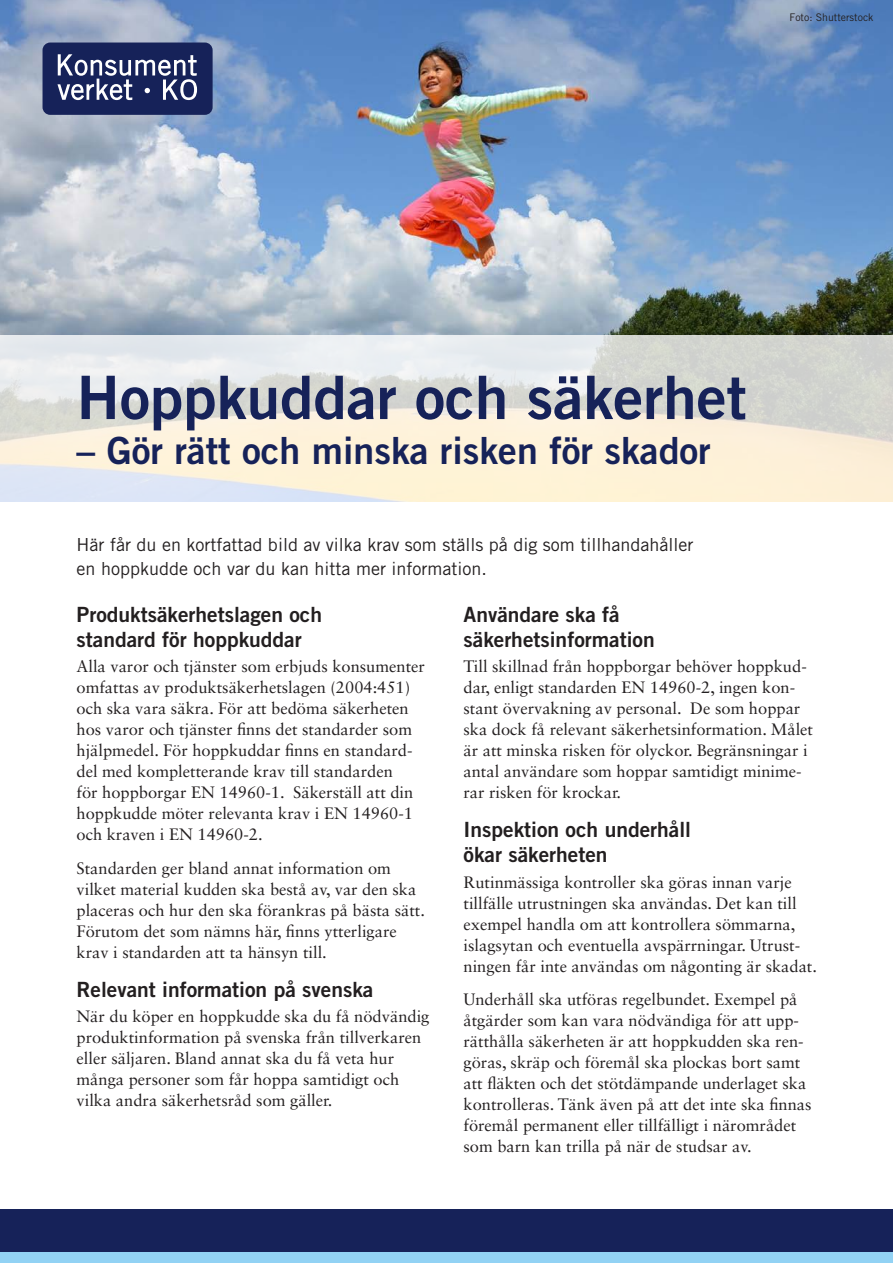
<style>
.page{position:relative;width:893px;height:1263px;background:#fff}
.page>*{position:absolute;margin:0;border:0;box-sizing:border-box;transform-origin:0 0}
.Rubrik__h1{font:60px "Trade Gothic LT Std Bd 2";color:#162259}
.Rubrik__h1-2{font:37.5px "Trade Gothic LT Std Bd 2";color:#162259}
.Underrubrik__h2{font:21px/25.5px "Trade Gothic LT Std Bd 2";color:#231f20}
.Ingress{font:18px/24px "Trade Gothic LT Std";color:#231f20}
.Brödtext{font:16.5px/21px "Sabon LT Std";color:#231f20}
.Bild__byline{font:10.5px "Trade Gothic LT Std";color:#231f20}
</style>
<div class="page">
<img style="left:0;top:0;width:893px;height:336px">
<svg style="left:0;top:336px;width:893px;height:166px;background:#ebe7dc"></svg>
<div style="left:43px;top:43px;width:170px;height:72px;background:#162259;border-radius:8px"></div>
<svg style="left:57px;top:54px;width:140px;height:46px"></svg>
<div style="left:0;top:1210px;width:893px;height:53px;background:#162259"></div>
<div style="left:0;top:1252px;width:893px;height:11px;background:#92d2f4"></div>
<p class="Bild__byline" style="left:789px;top:11px;width:85px">Foto: Shutterstock</p>
<h1 class="Rubrik__h1" style="left:77px;top:360px;width:672px">Hoppkuddar och säkerhet</h1>
<h1 class="Rubrik__h1-2" style="left:77px;top:427px;width:636px">– Gör rätt och minska risken för skador</h1>
<p class="Ingress" style="left:77px;top:532px;width:618px">Här får du en kortfattad bild av vilka krav som ställs på dig som tillhandahåller en hoppkudde och var du kan hitta mer information.</p>
<h2 class="Underrubrik__h2" style="left:77px;top:601px;width:247px">Produktsäkerhetslagen och standard för hoppkuddar</h2>
<p class="Brödtext" style="left:77px;top:656px;width:350px">Alla varor och tjänster som erbjuds konsumenter omfattas av produktsäkerhetslagen (2004:451) och ska vara säkra. För att bedöma säkerheten hos varor och tjänster finns det standarder som hjälpmedel. För hoppkuddar finns en standard&shy;del med kompletterande krav till standarden<br>för hoppborgar EN 14960-1. Säkerställ att din hoppkudde möter relevanta krav i EN 14960-1 och kraven i EN 14960-2.</p>
<p class="Brödtext" style="left:77px;top:858px;width:350px">Standarden ger bland annat information om vilket material kudden ska bestå av, var den ska placeras och hur den ska förankras på bästa sätt.<br>Förutom det som nämns här, finns ytterligare krav i standarden att ta hänsyn till.</p>
<h2 class="Underrubrik__h2" style="left:77px;top:976px;width:298px">Relevant information på svenska</h2>
<p class="Brödtext" style="left:77px;top:1005px;width:354px">När du köper en hoppkudde ska du få nödvändig produktinformation på svenska från tillverkaren eller säljaren. Bland annat ska du få veta hur många personer som får hoppa samtidigt och vilka andra säkerhetsråd som gäller.</p>
<h2 class="Underrubrik__h2" style="left:463px;top:601px;width:193px">Användare ska få säkerhetsinformation</h2>
<p class="Brödtext" style="left:463px;top:656px;width:351px">Till skillnad från hoppborgar behöver hoppkud&shy;dar, enligt standarden EN 14960-2, ingen kon&shy;stant övervakning av personal. De som hoppar ska dock få relevant säkerhetsinformation. Målet är att minska risken för olyckor. Begränsningar i antal användare som hoppar samtidigt minime&shy;rar risken för krockar.</p>
<h2 class="Underrubrik__h2" style="left:463px;top:816px;width:229px">Inspektion och underhåll ökar säkerheten</h2>
<p class="Brödtext" style="left:463px;top:871px;width:355px">Rutinmässiga kontroller ska göras innan varje tillfälle utrustningen ska användas. Det kan till exempel handla om att kontrollera sömmarna, islagsytan och eventuella avspärrningar. Utrust&shy;ningen får inte användas om någonting är skadat.</p>
<p class="Brödtext" style="left:463px;top:989px;width:350px">Underhåll ska utföras regelbundet. Exempel på åtgärder som kan vara nödvändiga för att upp&shy;rätthålla säkerheten är att hoppkudden ska ren&shy;göras, skräp och föremål ska plockas bort samt att fläkten och det stötdämpande underlaget ska kontrolleras. Tänk även på att det inte ska finnas föremål permanent eller tillfälligt i närområdet som barn kan trilla på när de studsar av.</p>
</div>
